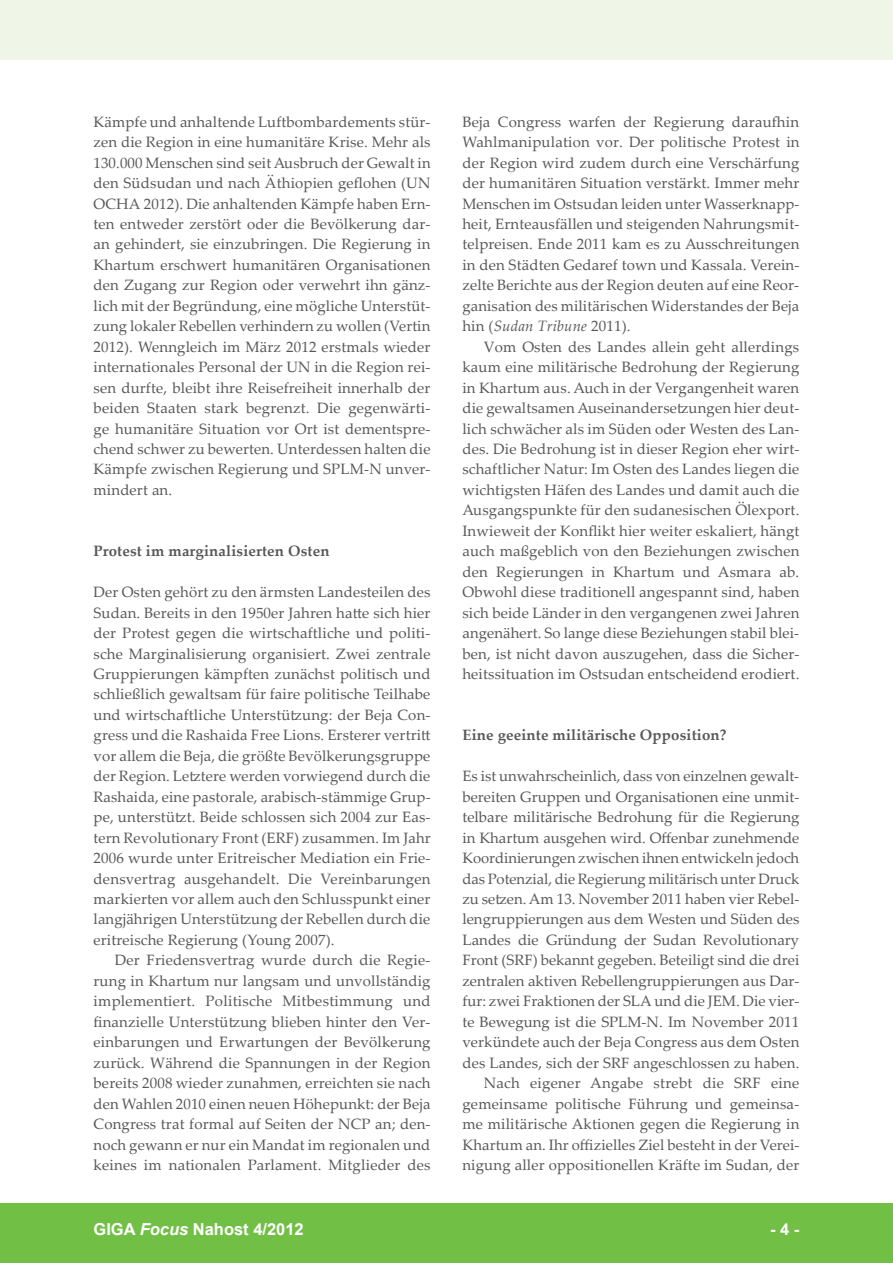
<style>
.page{position:relative;width:893px;height:1263px;background:#fff}
.page>*{position:absolute;margin:0;border:0;box-sizing:border-box;transform-origin:0 0}
.t1{font:700 16.5px "Arial";color:#fff}
.t2{font:15px/20.4px "Palatino Linotype";letter-spacing:.005em;color:#57585a;text-align:justify}
.t3{font:700 15px "Palatino Linotype";letter-spacing:.01em;color:#57585a}
.s1{font-style:italic}
</style>
<div class="page">
<div style="left:0;top:1203px;width:893px;height:60px;background:#71bf44"></div>
<div style="left:0;top:0;width:893px;height:60px;background:#eff6e8"></div>
<p class="t2" style="left:94px;top:111px;width:339px">Kämpfe und anhaltende Luftbombardements stür&shy;zen die Region in eine humanitäre Krise. Mehr als 130.000 Menschen sind seit Ausbruch der Gewalt in den Südsudan und nach Äthiopien geflohen (UN OCHA 2012). Die anhaltenden Kämpfe haben Ern&shy;ten entweder zerstört oder die Bevölkerung dar&shy;an gehindert, sie einzubringen. Die Regierung in Khartum erschwert humanitären Organisationen den Zugang zur Region oder verwehrt ihn gänz&shy;lich mit der Begründung, eine mögliche Unterstüt&shy;zung lokaler Rebellen verhindern zu wollen (Vertin 2012). Wenngleich im März 2012 erstmals wieder internationales Personal der UN in die Region rei&shy;sen durfte, bleibt ihre Reisefreiheit innerhalb der beiden Staaten stark begrenzt. Die gegenwärti&shy;ge humanitäre Situation vor Ort ist dementspre&shy;chend schwer zu bewerten. Unterdessen halten die Kämpfe zwischen Regierung und SPLM-N unver&shy;mindert an.</p>
<p class="t3" style="left:94px;top:540px;width:237px">Protest im marginalisierten Osten</p>
<p class="t2" style="left:94px;top:581px;width:339px">Der Osten gehört zu den ärmsten Landesteilen des Sudan. Bereits in den 1950er Jahren hatte sich hier der Protest gegen die wirtschaftliche und politi&shy;sche Marginalisierung organisiert. Zwei zentrale Gruppierungen kämpften zunächst politisch und schließlich gewaltsam für faire politische Teilhabe und wirtschaftliche Unterstützung: der Beja Con&shy;gress und die Rashaida Free Lions. Ersterer vertritt vor allem die Beja, die größte Bevölkerungsgruppe der Region. Letztere werden vorwiegend durch die Rashaida, eine pastorale, arabisch-stämmige Grup&shy;pe, unterstützt. Beide schlossen sich 2004 zur Eas&shy;tern Revolutionary Front (ERF) zusammen. Im Jahr 2006 wurde unter Eritreischer Mediation ein Frie&shy;densvertrag ausgehandelt. Die Vereinbarungen markierten vor allem auch den Schlusspunkt einer langjährigen Unterstützung der Rebellen durch die eritreische Regierung (Young 2007).</p>
<p class="t2" style="left:94px;top:949px;width:339px;text-indent:21px">Der Friedensvertrag wurde durch die Regie&shy;rung in Khartum nur langsam und unvollständig implementiert. Politische Mitbestimmung und finanzielle Unterstützung blieben hinter den Ver&shy;einbarungen und Erwartungen der Bevölkerung zurück. Während die Spannungen in der Region bereits 2008 wieder zunahmen, erreichten sie nach den Wahlen 2010 einen neuen Höhepunkt: der Beja Congress trat formal auf Seiten der NCP an; den&shy;noch gewann er nur ein Mandat im regionalen und keines im nationalen Parlament. Mitglieder des</p>
<p class="t2" style="left:462px;top:111px;width:339px">Beja Congress warfen der Regierung daraufhin Wahlmanipulation vor. Der politische Protest in der Region wird zudem durch eine Verschärfung der humanitären Situation verstärkt. Immer mehr Menschen im Ostsudan leiden unter Wasserknapp&shy;heit, Ernteausfällen und steigenden Nahrungsmit&shy;telpreisen. Ende 2011 kam es zu Ausschreitungen in den Städten Gedaref town und Kassala. Verein&shy;zelte Berichte aus der Region deuten auf eine Reor&shy;ganisation des militärischen Widerstandes der Beja hin (<span class="s1">Sudan Tribune</span> 2011).</p>
<p class="t2" style="left:462px;top:336px;width:339px;text-indent:21px">Vom Osten des Landes allein geht allerdings kaum eine militärische Bedrohung der Regierung in Khartum aus. Auch in der Vergangenheit waren die gewaltsamen Auseinandersetzungen hier deut&shy;lich schwächer als im Süden oder Westen des Lan&shy;des. Die Bedrohung ist in dieser Region eher wirt&shy;schaftlicher Natur: Im Osten des Landes liegen die wichtigsten Häfen des Landes und damit auch die Ausgangspunkte für den sudanesischen Ölexport.<br>Inwieweit der Konflikt hier weiter eskaliert, hängt auch maßgeblich von den Beziehungen zwischen den Regierungen in Khartum und Asmara ab.<br>Obwohl diese traditionell angespannt sind, haben sich beide Länder in den vergangenen zwei Jahren angenähert. So lange diese Beziehungen stabil blei&shy;ben, ist nicht davon auszugehen, dass die Sicher&shy;heitssituation im Ostsudan entscheidend erodiert.</p>
<p class="t3" style="left:462px;top:725px;width:266px">Eine geeinte militärische Opposition?</p>
<p class="t2" style="left:462px;top:765px;width:339px;text-align:right">Es ist unwahrscheinlich, dass von einzelnen gewalt&shy;bereiten Gruppen und Organisationen eine unmit&shy;telbare militärische Bedrohung für die Regierung in Khartum ausgehen wird. Offenbar zunehmende Koordinierungen zwischen ihnen entwickeln jedoch das Potenzial, die Regierung militärisch unter Druck zu setzen. Am 13. November 2011 haben vier Rebel&shy;lengruppierungen aus dem Westen und Süden des Landes die Gründung der Sudan Revolutionary Front (SRF) bekannt gegeben. Beteiligt sind die drei zentralen aktiven Rebellengruppierungen aus Dar&shy;fur: zwei Fraktionen der SLA und die JEM. Die vier&shy;te Bewegung ist die SPLM-N. Im November 2011 verkündete auch der Beja Congress aus dem Osten des Landes, sich der SRF angeschlossen zu haben.<br>Nach eigener Angabe strebt die SRF eine gemeinsame politische Führung und gemeinsa&shy;me militärische Aktionen gegen die Regierung in Khartum an. Ihr offizielles Ziel besteht in der Verei&shy;nigung aller oppositionellen Kräfte im Sudan, der</p>
<p class="t1" style="left:94px;top:1218px;width:212px">GIGA <span class="s1">Focus</span> Nahost 4/2012</p>
<p class="t1" style="left:770px;top:1218px;width:31px">- 4 -</p>
</div>
